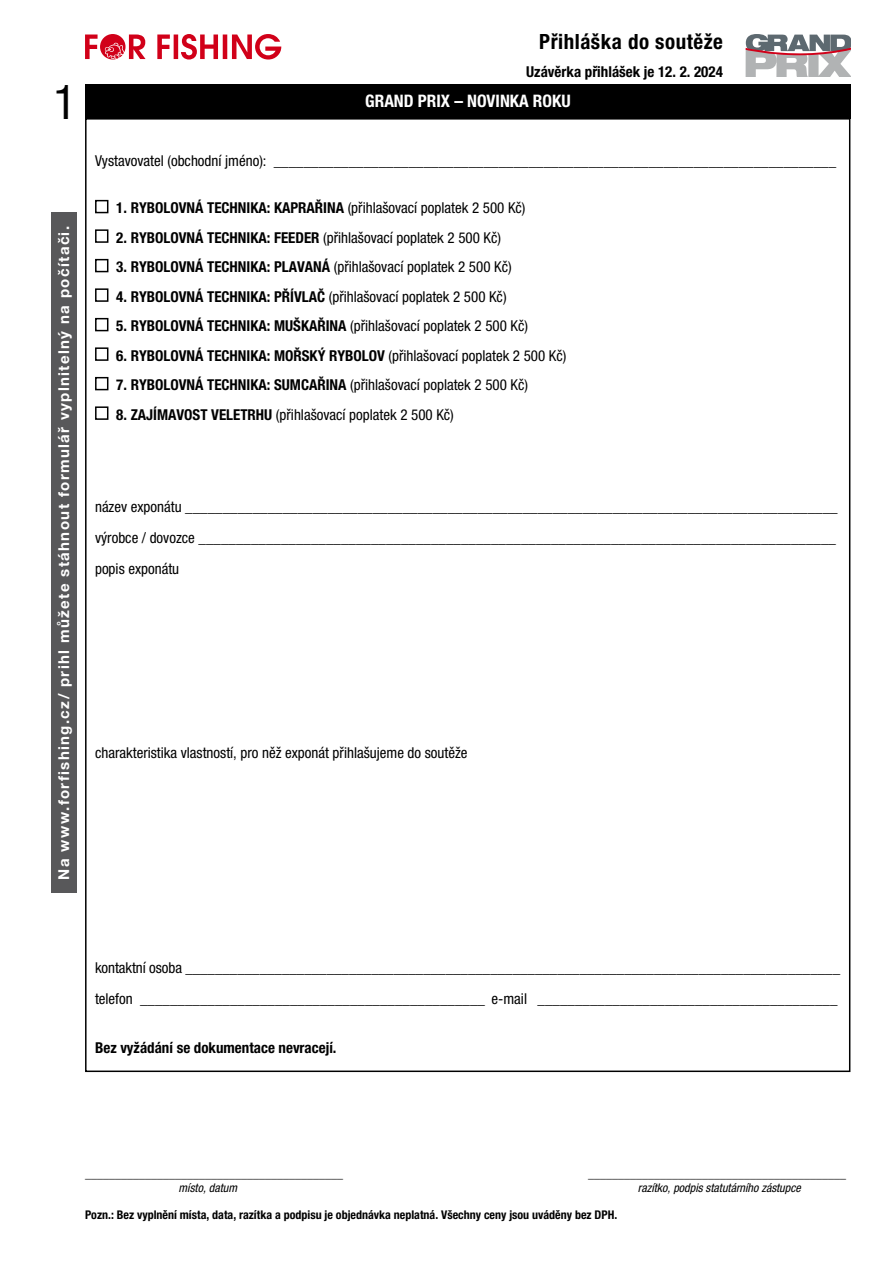
<style>
.page{position:relative;width:893px;height:1263px;background:#fff}
.page>*{position:absolute;margin:0;border:0;box-sizing:border-box;transform-origin:0 0}
.t1{font:condensed 48px "Helvetica Neue LT Pro";color:#000}
.t2{font:700 condensed 21px "Helvetica Neue LT Pro";letter-spacing:.025em;color:#000}
.t3{font:700 condensed 17.25px "Helvetica Neue LT Pro";color:#fff}
.t4{font:condensed 15px/30.8px "Helvetica Neue LT Pro";color:#000;text-align:justify}
.t5{font:700 condensed 15px "Helvetica Neue LT Pro";color:#000}
.t6{font:700 15px "Helvetica Neue LT Pro";letter-spacing:.09em;color:#fff}
.t7{font:700 condensed 12px "Helvetica Neue LT Pro";color:#000}
.t8{font:condensed 12px "Helvetica Neue LT Pro";color:#000}
.t9{font:italic condensed 12px "Helvetica Neue LT Pro";color:#000}
.s1{font-weight:400}
.s2{font-weight:700}
</style>
<div class="page">
<div style="left:51px;top:213px;width:26px;height:680px;background:#58585a"></div>
<div style="left:85px;top:84px;width:766px;height:34px;background:#000"></div>
<div style="left:95px;top:200px;width:13px;height:13px;border:2px solid #000"></div>
<div style="left:95px;top:229px;width:13px;height:14px;border:2px solid #000"></div>
<div style="left:95px;top:259px;width:13px;height:13px;border:2px solid #000"></div>
<div style="left:95px;top:288px;width:13px;height:14px;border:2px solid #000"></div>
<div style="left:95px;top:318px;width:13px;height:13px;border:2px solid #000"></div>
<div style="left:95px;top:347px;width:13px;height:14px;border:2px solid #000"></div>
<div style="left:95px;top:377px;width:13px;height:13px;border:2px solid #000"></div>
<div style="left:95px;top:406px;width:13px;height:14px;border:2px solid #000"></div>
<svg style="left:746px;top:34px;width:104px;height:43px"></svg>
<svg style="left:157px;top:34px;width:124px;height:26px"></svg>
<svg style="left:85px;top:34px;width:61px;height:26px"></svg>
<h1 class="t1" style="left:53px;top:75px;width:25px">1</h1>
<p class="t6" style="left:55px;top:879px;width:655px;rotate:-90deg">Na www.forfishing.cz/ prihl můžete stáhnout formulář vyplnitelný na počítači.</p>
<h2 class="t2" style="left:539px;top:29px;width:185px">Přihláška do soutěže</h2>
<p class="t5" style="left:526px;top:62px;width:198px">Uzávěrka přihlášek je 12. 2. 2024</p>
<p class="t3" style="left:365px;top:91px;width:207px">GRAND PRIX – NOVINKA ROKU</p>
<p class="t4" style="left:95px;top:145px;width:743px">Vystavovatel (obchodní jméno): ___________________________________________________________________________</p>
<p class="t5" style="left:116px;top:199px;width:411px">1. RYBOLOVNÁ TECHNIKA: KAPRAŘINA <span class="s1">(přihlašovací poplatek 2 500 Kč)</span></p>
<p class="t4" style="left:116px;top:222px;width:386px"><span class="s2">2. RYBOLOVNÁ TECHNIKA: FEEDER</span> (přihlašovací poplatek 2 500 Kč)</p>
<p class="t4" style="left:116px;top:252px;width:397px"><span class="s2">3. RYBOLOVNÁ TECHNIKA: PLAVANÁ</span> (přihlašovací poplatek 2 500 Kč)</p>
<p class="t4" style="left:116px;top:281px;width:392px"><span class="s2">4. RYBOLOVNÁ TECHNIKA: PŘÍVLAČ</span> (přihlašovací poplatek 2 500 Kč)</p>
<p class="t5" style="left:116px;top:317px;width:413px">5. RYBOLOVNÁ TECHNIKA: MUŠKAŘINA <span class="s1">(přihlašovací poplatek 2 500 Kč)</span></p>
<p class="t5" style="left:116px;top:346px;width:452px">6. RYBOLOVNÁ TECHNIKA: MOŘSKÝ RYBOLOV <span class="s1">(přihlašovací poplatek 2 500 Kč)</span></p>
<p class="t5" style="left:116px;top:376px;width:413px">7. RYBOLOVNÁ TECHNIKA: SUMCAŘINA <span class="s1">(přihlašovací poplatek 2 500 Kč)</span></p>
<p class="t4" style="left:116px;top:399px;width:339px"><span class="s2">8. ZAJÍMAVOST VELETRHU</span> (přihlašovací poplatek 2 500 Kč)</p>
<p class="t4" style="left:95px;top:491px;width:744px">název exponátu _______________________________________________________________________________________ výrobce / dovozce _____________________________________________________________________________________ popis exponátu</p>
<p class="t4" style="left:95px;top:737px;width:374px">charakteristika vlastností, pro něž exponát přihlašujeme do soutěže</p>
<p class="t4" style="left:95px;top:953px;width:747px">kontaktní osoba ________________________________________________________________________________________ telefon ______________________________________________ e-mail ________________________________________</p>
<p class="t5" style="left:95px;top:1038px;width:243px">Bez vyžádání se dokumentace nevracejí.</p>
<p class="t8" style="left:85px;top:1166px;width:259px">___________________________________________</p>
<p class="t8" style="left:588px;top:1166px;width:259px">___________________________________________</p>
<p class="t9" style="left:179px;top:1181px;width:60px">místo, datum</p>
<p class="t9" style="left:638px;top:1181px;width:165px">razítko, podpis statutárního zástupce</p>
<p class="t7" style="left:85px;top:1207px;width:534px">Pozn.: Bez vyplnění místa, data, razítka a podpisu je objednávka neplatná. Všechny ceny jsou uváděny bez DPH.</p>
</div>
